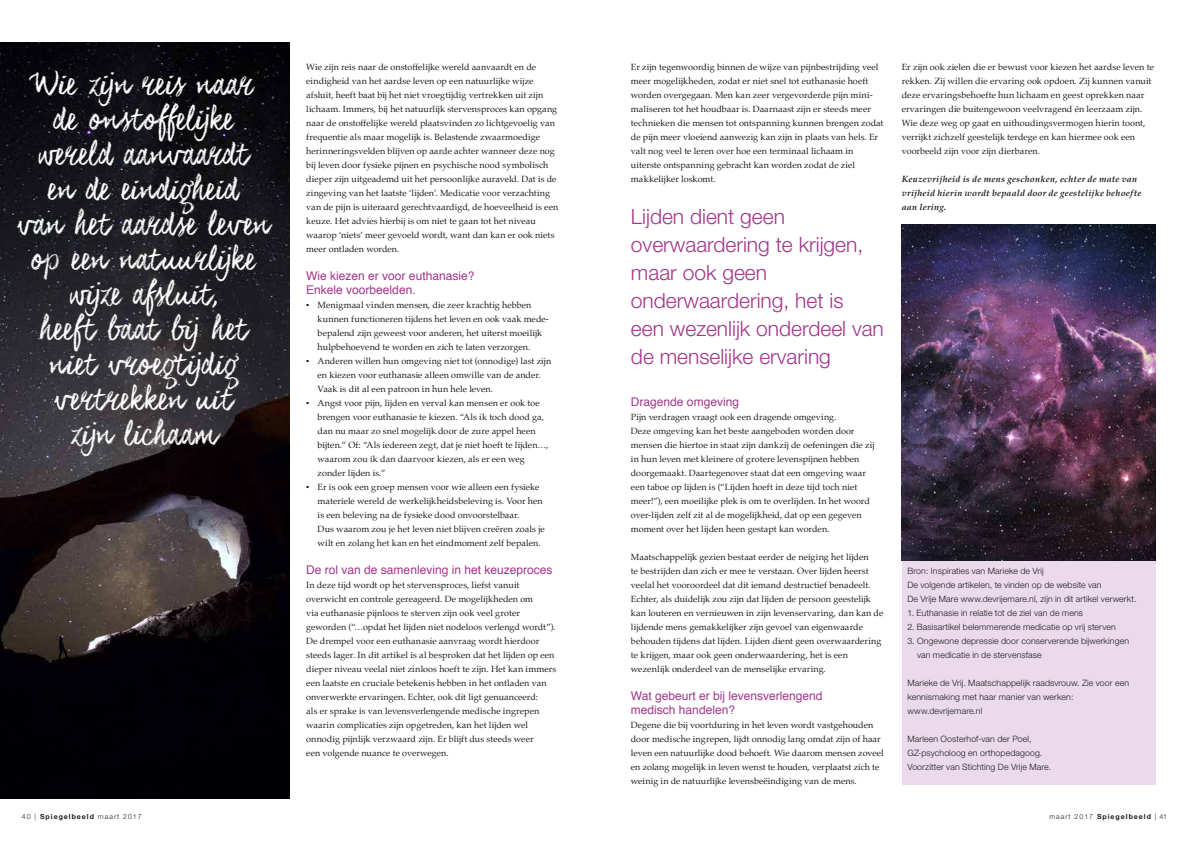
<style>
.page{position:relative;width:1191px;height:842px;background:#fff}
.page>*{position:absolute;margin:0;border:0;box-sizing:border-box;transform-origin:0 0}
.t1{font:30px/35px "Coalhand Luke CG";letter-spacing:-.015em;color:#fff;text-align:center}
.t2{font:300 21px/28px "Helvetica Neue";color:#a2358b}
.t3{font:12px/14px "Helvetica";color:#a2358b}
.t4{font:9px/14px "Palatino";letter-spacing:.005em;color:#1d1d1b}
.t5{font:italic 700 9px/14px "Palatino";letter-spacing:.025em;color:#1d1d1b}
.t6{font:300 8.8px/14px "Helvetica Neue";letter-spacing:.01em;color:#1d1d1b}
.t7{font:300 7px "Helvetica Neue";letter-spacing:.14em;color:#1d1d1b}
.s1{font-family:"Arial"}
.s2{font-weight:700}
</style>
<div class="page">
<img style="left:0;top:42px;width:289px;height:756px">
<div style="left:901px;top:560px;width:254px;height:224px;background:#eadaec"></div>
<img style="left:901px;top:224px;width:254px;height:336px">
<h1 class="t1" style="left:16px;top:66px;width:255px">Wie zijn reis naar<br>de onstoffelijke wereld aanvaardt<br>en de eindigheid<br>van het aardse leven op een natuurlijke wijze afsluit,<br>heeft baat bij het niet vroegtijdig vertrekken uit<br>zijn lichaam</h1>
<p class="t4" style="left:306px;top:61px;width:254px">Wie zijn reis naar de onstoffelijke wereld aanvaardt en de eindigheid van het aardse leven op een natuurlijke wijze afsluit, heeft baat bij het niet vroegtijdig vertrekken uit zijn lichaam. Immers, bij het natuurlijk stervensproces kan opgang naar de onstoffelijke wereld plaatsvinden zo lichtgevoelig van frequentie als maar mogelijk is. Belastende zwaarmoedige herinneringsvelden blijven op aarde achter wanneer deze nog bij leven door fysieke pijnen en psychische nood symbolisch dieper zijn uitgeademd uit het persoonlijke auraveld. Dat is de zingeving van het laatste ‘lijden’. Medicatie voor verzachting van de pijn is uiteraard gerechtvaardigd, de hoeveelheid is een keuze. Het advies hierbij is om niet te gaan tot het niveau waarop ‘niets’ meer gevoeld wordt, want dan kan er ook niets meer ontladen worden.</p>
<h3 class="t3" style="left:306px;top:270px;width:170px">Wie kiezen er voor euthanasie?<br>Enkele voorbeelden.</h3>
<p class="t4" style="left:317px;top:299px;width:233px;text-indent:-11px"><span class="s1">▪</span> Menigmaal vinden mensen, die zeer krachtig hebben kunnen functioneren tijdens het leven en ook vaak mede&shy;bepalend zijn geweest voor anderen, het uiterst moeilijk hulpbehoevend te worden en zich te laten verzorgen.</p>
<p class="t4" style="left:317px;top:355px;width:235px;text-indent:-11px"><span class="s1">▪</span> Anderen willen hun omgeving niet tot (onnodige) last zijn en kiezen voor euthanasie alleen omwille van de ander.<br>Vaak is dit al een patroon in hun hele leven.</p>
<p class="t4" style="left:317px;top:397px;width:232px;text-indent:-11px"><span class="s1">▪</span> Angst voor pijn, lijden en verval kan mensen er ook toe brengen voor euthanasie te kiezen. “Als ik toch dood ga, dan nu maar zo snel mogelijk door de zure appel heen bijten.” Of: “Als iedereen zegt, dat je niet hoeft te lijden…, waarom zou ik dan daarvoor kiezen, als er een weg zonder lijden is.”</p>
<p class="t4" style="left:317px;top:481px;width:229px;text-indent:-11px"><span class="s1">▪</span> Er is ook een groep mensen voor wie alleen een fysieke materiele wereld de werkelijkheidsbeleving is. Voor hen is een beleving na de fysieke dood onvoorstelbaar.<br>Dus waarom zou je het leven niet blijven creëren zoals je wilt en zolang het kan en het eindmoment zelf bepalen.</p>
<h3 class="t3" style="left:306px;top:564px;width:248px">De rol van de samenleving in het keuzeproces</h3>
<p class="t4" style="left:306px;top:579px;width:251px">In deze tijd wordt op het stervensproces, liefst vanuit overwicht en controle gereageerd. De mogelijkheden om<br>via euthanasie pijnloos te sterven zijn ook veel groter geworden (“…opdat het lijden niet nodeloos verlengd wordt”).<br>De drempel voor een euthanasie aanvraag wordt hierdoor steeds lager. In dit artikel is al besproken dat het lijden op een dieper niveau veelal niet zinloos hoeft te zijn. Het kan immers een laatste en cruciale betekenis hebben in het ontladen van onverwerkte ervaringen. Echter, ook dit ligt genuanceerd:<br>als er sprake is van levensverlengende medische ingrepen waarin complicaties zijn opgetreden, kan het lijden wel onnodig pijnlijk verzwaard zijn. Er blijft dus steeds weer<br>een volgende nuance te overwegen.</p>
<p class="t4" style="left:631px;top:61px;width:254px">Er zijn tegenwoordig binnen de wijze van pijnbestrijding veel meer mogelijkheden, zodat er niet snel tot euthanasie hoeft worden overgegaan. Men kan zeer vergevorderde pijn mini&shy;maliseren tot het houdbaar is. Daarnaast zijn er steeds meer technieken die mensen tot ontspanning kunnen brengen zodat de pijn meer vloeiend aanwezig kan zijn in plaats van hels. Er valt nog veel te leren over hoe een terminaal lichaam in uiterste ontspanning gebracht kan worden zodat de ziel makkelijker loskomt.</p>
<h2 class="t2" style="left:631px;top:202px;width:254px">Lijden dient geen overwaardering te krijgen, maar ook geen onderwaardering, het is<br>een wezenlijk onderdeel van de menselijke ervaring</h2>
<h3 class="t3" style="left:631px;top:396px;width:110px">Dragende omgeving</h3>
<p class="t4" style="left:631px;top:411px;width:245px">Pijn verdragen vraagt ook een dragende omgeving.<br>Deze omgeving kan het beste aangeboden worden door mensen die hiertoe in staat zijn dankzij de oefeningen die zij in hun leven met kleinere of grotere levenspijnen hebben doorgemaakt. Daartegenover staat dat een omgeving waar een taboe op lijden is (“Lijden hoeft in deze tijd toch niet meer!”), een moeilijke plek is om te overlijden. In het woord over-lijden zelf zit al de mogelijkheid, dat op een gegeven moment over het lijden heen gestapt kan worden.</p>
<p class="t4" style="left:631px;top:551px;width:254px">Maatschappelijk gezien bestaat eerder de neiging het lijden<br>te bestrijden dan zich er mee te verstaan. Over lijden heerst veelal het vooroordeel dat dit iemand destructief benadeelt.<br>Echter, als duidelijk zou zijn dat lijden de persoon geestelijk kan louteren en vernieuwen in zijn levenservaring, dan kan de lijdende mens gemakkelijker zijn gevoel van eigenwaarde behouden tijdens dat lijden. Lijden dient geen overwaardering te krijgen, maar ook geen onderwaardering, het is een wezenlijk onderdeel van de menselijke ervaring.</p>
<h3 class="t3" style="left:631px;top:690px;width:193px">Wat gebeurt er bij levensverlengend medisch handelen?</h3>
<p class="t4" style="left:631px;top:719px;width:254px">Degene die bij voortduring in het leven wordt vastgehouden door medische ingrepen, lijdt onnodig lang omdat zijn of haar leven een natuurlijke dood behoeft. Wie daarom mensen zoveel en zolang mogelijk in leven wenst te houden, verplaatst zich te weinig in de natuurlijke levensbeëindiging van de mens.</p>
<p class="t4" style="left:901px;top:61px;width:254px">Er zijn ook zielen die er bewust voor kiezen het aardse leven te rekken. Zij willen die ervaring ook opdoen. Zij kunnen vanuit deze ervaringsbehoefte hun lichaam en geest oprekken naar ervaringen die buitengewoon veelvragend én leerzaam zijn.<br>Wie deze weg op gaat en uithoudingsvermogen hierin toont, verrijkt zichzelf geestelijk terdege en kan hiermee ook een voorbeeld zijn voor zijn dierbaren.</p>
<p class="t5" style="left:901px;top:173px;width:241px">Keuzevrijheid is de mens geschonken, echter de mate van vrijheid hierin wordt bepaald door de geestelijke behoefte aan lering.</p>
<p class="t6" style="left:907px;top:564px;width:231px">Bron: Inspiraties van Marieke de Vrij<br>De volgende artikelen, te vinden op de website van<br>De Vrije Mare www.devrijemare.nl, zijn in dit artikel verwerkt.</p>
<p class="t6" style="left:907px;top:606px;width:177px">1. Euthanasie in relatie tot de ziel van de mens</p>
<p class="t6" style="left:907px;top:620px;width:210px">2. Basisartikel belemmerende medicatie op vrij sterven</p>
<p class="t6" style="left:917px;top:634px;width:213px;text-indent:-10px">3. Ongewone depressie door conserverende bijwerkingen van medicatie in de stervensfase</p>
<p class="t6" style="left:907px;top:676px;width:223px">Marieke de Vrij. Maatschappelijk raadsvrouw. Zie voor een kennismaking met haar manier van werken: www.devrijemare.nl</p>
<p class="t6" style="left:907px;top:732px;width:145px">Marleen Oosterhof-van der Poel,<br>GZ-psycholoog en orthopedagoog.<br>Voorzitter van Stichting De Vrije Mare.</p>
<p class="t7" style="left:22px;top:812px;width:121px">40 | <span class="s2">Spiegelbeeld</span> maart 2017</p>
<p class="t7" style="left:1049px;top:812px;width:119px">maart 2017 <span class="s2">Spiegelbeeld</span> | 41</p>
</div>
